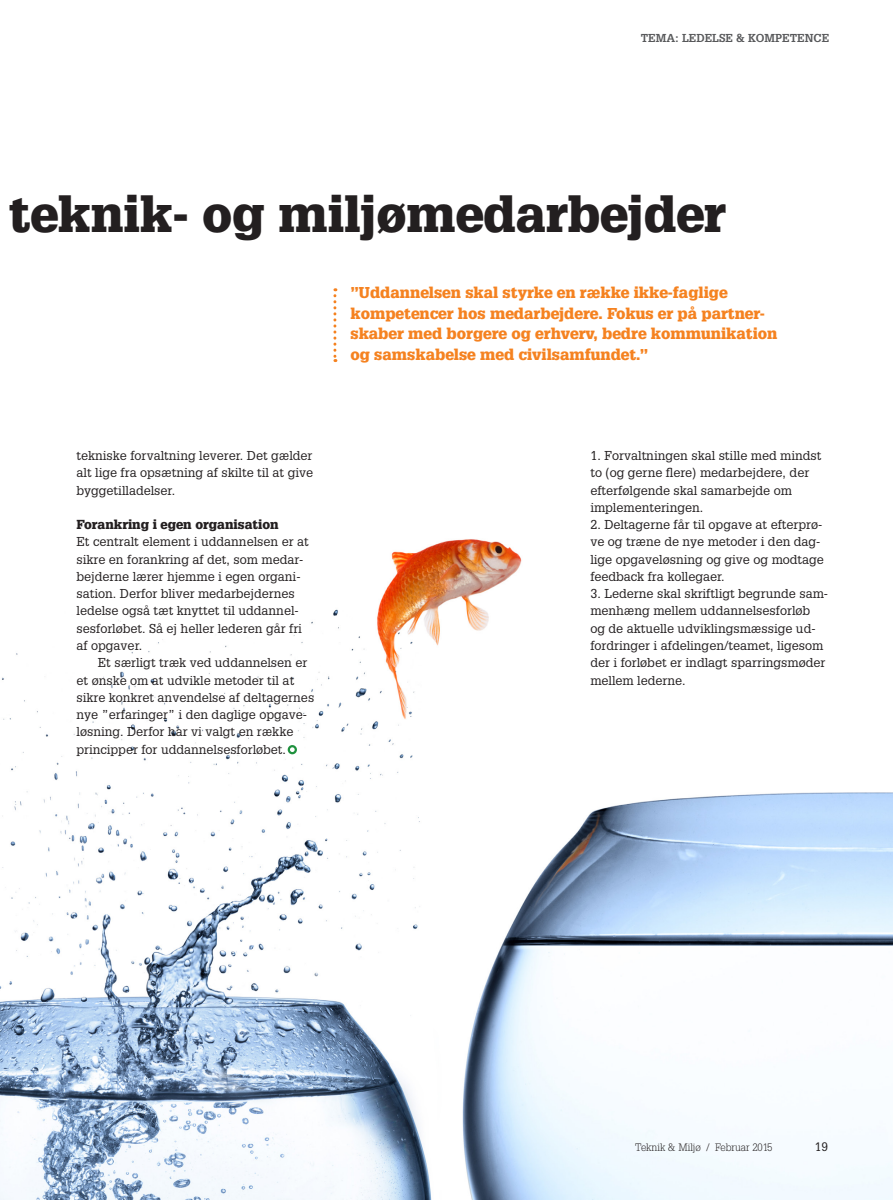
<style>
.page{position:relative;width:893px;height:1200px;background:#fff}
.page>*{position:absolute;margin:0;border:0;box-sizing:border-box;transform-origin:0 0}
.t1{font:900 49.5px "Glypha LT Std";letter-spacing:-.005em;color:#231f20}
.Under_Under_rubrik{font:900 15.3px/20.9px "Glypha LT Std";color:#f58220}
.Under_Under_rubrik-2{font:900 12.75px "Glypha LT Std";color:#231f20}
.brød_u_indr{font:12.6px/17.2px "Glypha LT Std";color:#231f20}
.brød_m_indr{font:12.6px/17.2px "Glypha LT Std";color:#231f20;text-align:justify}
.Byline{font:12px "Glypha LT Std";color:#231f20}
.t2{font:700 11.25px "Glypha LT Std";color:#57585a}
.t3{font:300 10.5px "Glypha LT Std";color:#231f20}
</style>
<div class="page">
<img style="left:0;top:539px;width:893px;height:660px">
<div style="left:288px;top:744px;width:9px;height:10px;border:2px solid #1f913e;border-radius:50%"></div>
<svg style="left:333px;top:288px;width:3px;height:74px"></svg>
<p class="t2" style="left:641px;top:31px;width:190px">TEMA: LEDELSE &amp; KOMPETENCE</p>
<h1 class="t1" style="left:9px;top:184px;width:718px">teknik- og miljømedarbejder</h1>
<p class="brød_m_indr" style="left:77px;top:446px;width:238px">tekniske forvaltning leverer. Det gælder alt lige fra opsætning af skilte til at give byggetilladelser.</p>
<p class="Under_Under_rubrik-2" style="left:77px;top:516px;width:204px">Forankring i egen organisation</p>
<p class="brød_u_indr" style="left:77px;top:533px;width:234px">Et centralt element i uddannelsen er at sikre en forankring af det, som medar&shy;bejderne lærer hjemme i egen organi&shy;sation. Derfor bliver medarbejdernes ledelse også tæt knyttet til uddannel&shy;sesforløbet. Så ej heller lederen går fri af opgaver.</p>
<p class="brød_m_indr" style="left:77px;top:653px;width:239px;text-align:left;text-indent:21px">Et særligt træk ved uddannelsen er et ønske om at udvikle metoder til at sikre konkret anvendelse af deltagernes nye ”erfaringer” i den daglige opgave&shy;løsning. Derfor har vi valgt en række principper for uddannelsesforløbet.</p>
<p class="Under_Under_rubrik" style="left:350px;top:282px;width:428px">”Uddannelsen skal styrke en række ikke-faglige kompetencer hos medarbejdere. Fokus er på partner&shy;skaber med borgere og erhverv, bedre kommunikation og samskabelse med civilsamfundet.”</p>
<p class="brød_u_indr" style="left:590px;top:446px;width:233px">1. Forvaltningen skal stille med mindst to (og gerne flere) medarbejdere, der efterfølgende skal samarbejde om implementeringen.</p>
<p class="brød_u_indr" style="left:590px;top:515px;width:235px">2. Deltagerne får til opgave at efterprø&shy;ve og træne de nye metoder i den dag&shy;lige opgaveløsning og give og modtage feedback fra kollegaer.</p>
<p class="brød_u_indr" style="left:590px;top:584px;width:239px">3. Lederne skal skriftligt begrunde sam&shy;menhæng mellem uddannelsesforløb<br>og de aktuelle udviklingsmæssige ud&shy;fordringer i afdelingen/teamet, ligesom der i forløbet er indlagt sparringsmøder mellem lederne.</p>
<p class="t3" style="left:635px;top:1141px;width:139px">Teknik &amp; Miljø / Februar 2015</p>
<p class="Byline" style="left:815px;top:1139px;width:15px">19</p>
</div>
